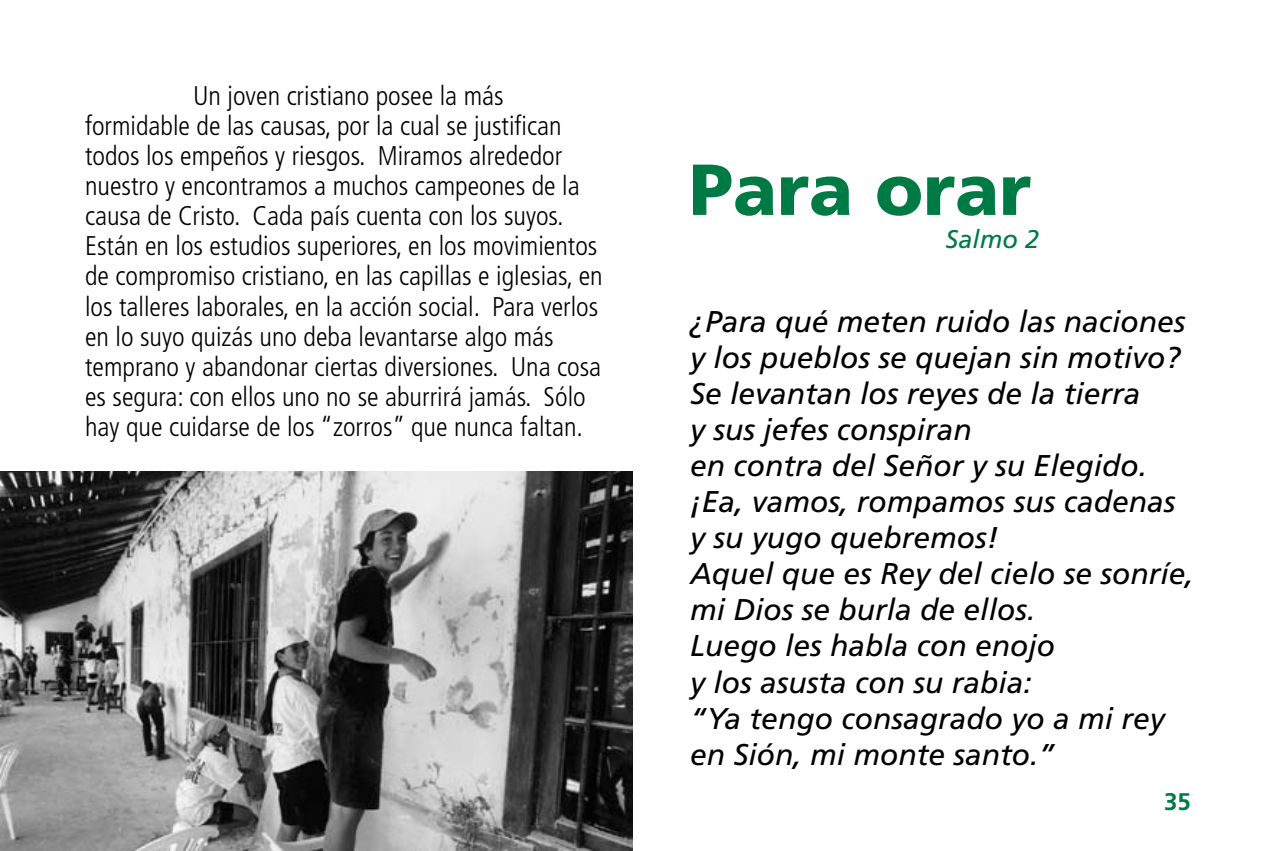
<style>
.page{position:relative;width:1276px;height:851px;background:#fff}
.page>*{position:absolute;margin:0;border:0;box-sizing:border-box;transform-origin:0 0}
.t1{font:900 72px "Frutiger";color:#007a45}
.t2{font:italic 30px/36px "Frutiger";color:#000}
.t3{font:300 condensed 27px/30px "Frutiger";color:#000}
.t4{font:italic 25.5px "Frutiger";color:#007a45}
.t5{font:700 24px "Frutiger";color:#007a45}
</style>
<div class="page">
<img style="left:0;top:472px;width:632px;height:378px">
<p class="t3" style="left:85px;top:81px;width:519px;text-indent:108px">Un joven cristiano posee la más formidable de las causas, por la cual se justifican todos los empeños y riesgos. Miramos alrededor nuestro y encontramos a muchos campeones de la causa de Cristo. Cada país cuenta con los suyos.<br>Están en los estudios superiores, en los movimientos de compromiso cristiano, en las capillas e iglesias, en los talleres laborales, en la acción social. Para verlos en lo suyo quizás uno deba levantarse algo más temprano y abandonar ciertas diversiones. Una cosa es segura: con ellos uno no se aburrirá jamás. Sólo hay que cuidarse de los “zorros” que nunca faltan.</p>
<h1 class="t1" style="left:689px;top:146px;width:343px">Para orar</h1>
<p class="t4" style="left:945px;top:224px;width:95px">Salmo 2</p>
<p class="t2" style="left:690px;top:303px;width:505px">¿Para qué meten ruido las naciones y los pueblos se quejan sin motivo?<br>Se levantan los reyes de la tierra<br>y sus jefes conspiran<br>en contra del Señor y su Elegido. ¡Ea, vamos, rompamos sus cadenas y su yugo quebremos!<br>Aquel que es Rey del cielo se sonríe, mi Dios se burla de ellos.<br>Luego les habla con enojo<br>y los asusta con su rabia:<br>“Ya tengo consagrado yo a mi rey en Sión, mi monte santo.”</p>
<p class="t5" style="left:1164px;top:787px;width:28px">35</p>
</div>
